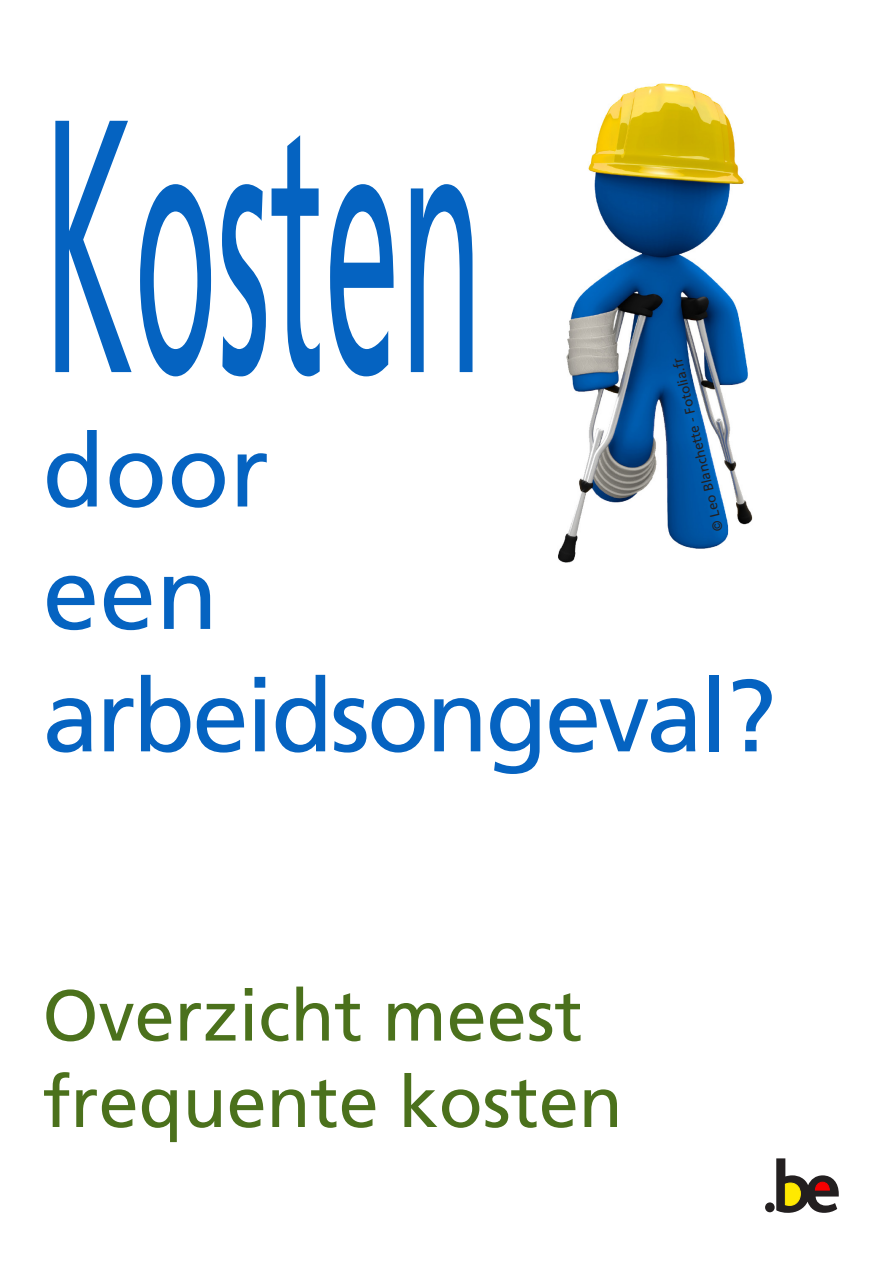
<style>
.page{position:relative;width:893px;height:1263px;background:#fff}
.page>*{position:absolute;margin:0;border:0;box-sizing:border-box;transform-origin:0 0}
.Default{font:360px "Frutiger LT Std";color:#0563c1;scale:.38 1}
.Default-2{font:102px/122.4px "Frutiger LT Std";letter-spacing:-.03em;color:#0563c1}
.t1{font:72px/86.4px "Frutiger LT Std";color:#4b711c}
.t2{font:13.5px "Frutiger LT Std";color:#231f20}
</style>
<div class="page">
<img style="left:558px;top:83px;width:195px;height:480px">
<div style="left:765px;top:1202px;width:10px;height:10px;background:#231f20;border-radius:50%"></div>
<svg style="left:776px;top:1158px;width:63px;height:55px"></svg>
<p class="Default" style="left:43px;top:35px;width:1162px">Kosten</p>
<p class="t2" style="left:710px;top:533px;width:180px;rotate:-103deg">© Leo Blanchette - Fotolia.fr</p>
<p class="Default-2" style="left:43px;top:410px;width:735px">door<br>een arbeidsongeval?</p>
<p class="t1" style="left:43px;top:973px;width:582px">Overzicht meest frequente kosten</p>
</div>
